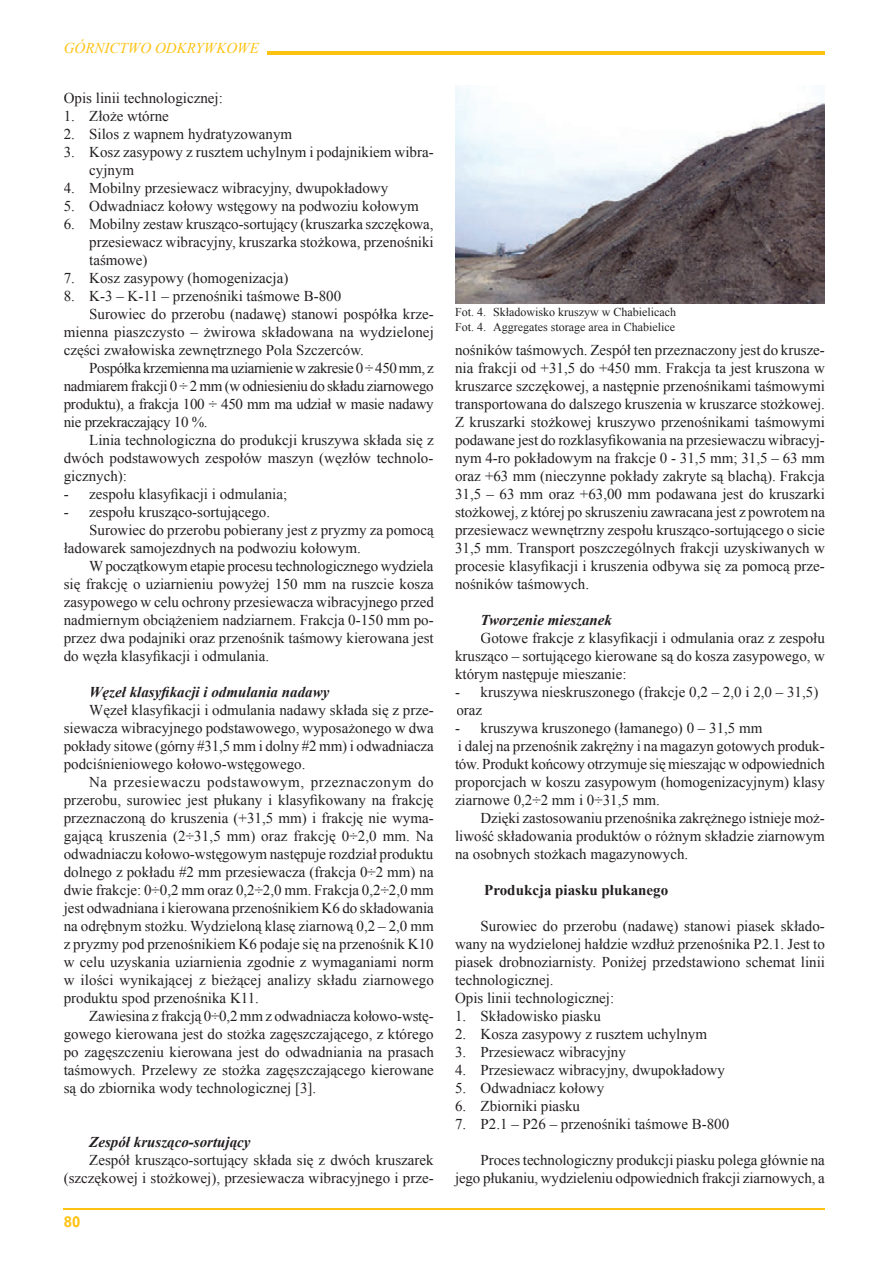
<style>
.page{position:relative;width:893px;height:1263px;background:#fff}
.page>*{position:absolute;margin:0;border:0;box-sizing:border-box;transform-origin:0 0}
.t1{font:15px/18px "Times New Roman";color:#231f20;text-align:justify}
.t2{font:italic 700 15px "Times New Roman";color:#231f20}
.t3{font:15px "Times New Roman";letter-spacing:-.02em;color:#231f20}
.t4{font:15px "Times New Roman";letter-spacing:-.025em;color:#231f20}
.t5{font:15px "Times New Roman";letter-spacing:-.03em;color:#231f20}
.t6{font:700 15px "Times New Roman";color:#231f20}
.t7{font:italic 15px "Times New Roman";color:#fec210}
.t8{font:700 15px "Arial";color:#fec210}
.t9{font:12px/14.4px "Times New Roman";color:#231f20}
</style>
<div class="page">
<hr style="left:64px;top:1208px;width:761px;height:1px;background:#fec210">
<hr style="left:267px;top:51px;width:558px;height:3px;background:#fec210">
<img style="left:455px;top:85px;width:370px;height:219px">
<p class="t7" style="left:64px;top:37px;width:197px">GÓRNICTWO ODKRYWKOWE</p>
<p class="t1" style="left:64px;top:89px;width:161px">Opis linii technologicznej:</p>
<p class="t1" style="left:64px;top:107px;width:107px">1. Złoże wtórne</p>
<p class="t1" style="left:64px;top:125px;width:230px">2. Silos z wapnem hydratyzowanym</p>
<p class="t1" style="left:89px;top:143px;width:346px;text-indent:-26px">3. Kosz zasypowy z rusztem uchylnym i podajnikiem wibra&shy;cyjnym</p>
<p class="t1" style="left:64px;top:179px;width:326px">4. Mobilny przesiewacz wibracyjny, dwupokładowy</p>
<p class="t1" style="left:64px;top:197px;width:357px">5. Odwadniacz kołowy wstęgowy na podwoziu kołowym</p>
<p class="t1" style="left:89px;top:215px;width:346px;text-indent:-26px">6. Mobilny zestaw krusząco-sortujący (kruszarka szczękowa, przesiewacz wibracyjny, kruszarka stożkowa, przenośniki taśmowe)</p>
<p class="t1" style="left:64px;top:269px;width:226px">7. Kosz zasypowy (homogenizacja)</p>
<p class="t1" style="left:64px;top:287px;width:279px">8. K-3 – K-11 – przenośniki taśmowe B-800</p>
<p class="t1" style="left:89px;top:305px;width:346px">Surowiec do przerobu (nadawę) stanowi pospółka krze-</p>
<p class="t1" style="left:64px;top:323px;width:372px">mienna piaszczysto – żwirowa składowana na wydzielonej</p>
<p class="t1" style="left:64px;top:341px;width:302px">części zwałowiska zewnętrznego Pola Szczerców.</p>
<p class="t5" style="left:89px;top:358px;width:346px">Pospółka krzemienna ma uziarnienie w zakresie 0 ÷ 450 mm, z</p>
<p class="t4" style="left:64px;top:376px;width:371px">nadmiarem frakcji 0 ÷ 2 mm (w odniesieniu do składu ziarnowego</p>
<p class="t3" style="left:64px;top:394px;width:371px">produktu), a frakcja 100 ÷ 450 mm ma udział w masie nadawy</p>
<p class="t3" style="left:64px;top:412px;width:145px">nie przekraczający 10 %.</p>
<p class="t1" style="left:89px;top:431px;width:346px">Linia technologiczna do produkcji kruszywa składa się z</p>
<p class="t1" style="left:64px;top:449px;width:371px">dwóch podstawowych zespołów maszyn (węzłów technolo-</p>
<p class="t1" style="left:64px;top:467px;width:65px">gicznych):</p>
<p class="t1" style="left:64px;top:485px;width:225px">- zespołu klasyfikacji i odmulania;</p>
<p class="t1" style="left:64px;top:503px;width:208px">- zespołu krusząco-sortującego.</p>
<p class="t1" style="left:89px;top:521px;width:346px">Surowiec do przerobu pobierany jest z pryzmy za pomocą</p>
<p class="t1" style="left:64px;top:539px;width:299px">ładowarek samojezdnych na podwoziu kołowym.</p>
<p class="t1" style="left:89px;top:557px;width:346px">W początkowym etapie procesu technologicznego wydziela</p>
<p class="t1" style="left:64px;top:575px;width:371px">się frakcję o uziarnieniu powyżej 150 mm na ruszcie kosza</p>
<p class="t1" style="left:64px;top:593px;width:372px">zasypowego w celu ochrony przesiewacza wibracyjnego przed</p>
<p class="t1" style="left:64px;top:611px;width:371px">nadmiernym obciążeniem nadziarnem. Frakcja 0-150 mm po-</p>
<p class="t1" style="left:64px;top:629px;width:371px">przez dwa podajniki oraz przenośnik taśmowy kierowana jest</p>
<p class="t1" style="left:64px;top:647px;width:207px">do węzła klasyfikacji i odmulania.</p>
<p class="t2" style="left:89px;top:682px;width:242px">Węzeł klasyfikacji i odmulania nadawy</p>
<p class="t1" style="left:64px;top:701px;width:371px;text-indent:26px">Węzeł klasyfikacji i odmulania nadawy składa się z prze&shy;siewacza wibracyjnego podstawowego, wyposażonego w dwa pokłady sitowe (górny #31,5 mm i dolny #2 mm) i odwadniacza podciśnieniowego kołowo-wstęgowego.</p>
<p class="t1" style="left:64px;top:773px;width:372px;text-indent:26px">Na przesiewaczu podstawowym, przeznaczonym do przerobu, surowiec jest płukany i klasyfikowany na frakcję przeznaczoną do kruszenia (+31,5 mm) i frakcję nie wyma&shy;gającą kruszenia (2÷31,5 mm) oraz frakcję 0÷2,0 mm. Na odwadniaczu kołowo-wstęgowym następuje rozdział produktu dolnego z pokładu #2 mm przesiewacza (frakcja 0÷2 mm) na dwie frakcje: 0÷0,2 mm oraz 0,2÷2,0 mm. Frakcja 0,2÷2,0 mm jest odwadniana i kierowana przenośnikiem K6 do składowania na odrębnym stożku. Wydzieloną klasę ziarnową 0,2 – 2,0 mm z pryzmy pod przenośnikiem K6 podaje się na przenośnik K10 w celu uzyskania uziarnienia zgodnie z wymaganiami norm w ilości wynikającej z bieżącej analizy składu ziarnowego produktu spod przenośnika K11.</p>
<p class="t1" style="left:64px;top:1007px;width:372px;text-indent:26px">Zawiesina z frakcją 0÷0,2 mm z odwadniacza kołowo-wstę&shy;gowego kierowana jest do stożka zagęszczającego, z którego po zagęszczeniu kierowana jest do odwadniania na prasach taśmowych. Przelewy ze stożka zagęszczającego kierowane są do zbiornika wody technologicznej [3].</p>
<p class="t2" style="left:89px;top:1132px;width:163px">Zespół krusząco-sortujący</p>
<p class="t1" style="left:64px;top:1151px;width:371px;text-align:right">Zespół krusząco-sortujący składa się z dwóch kruszarek (szczękowej i stożkowej), przesiewacza wibracyjnego i prze-</p>
<p class="t8" style="left:64px;top:1212px;width:18px">80</p>
<p class="t9" style="left:455px;top:305px;width:223px">Fot. 4. Składowisko kruszyw w Chabielicach<br>Fot. 4. Aggregates storage area in Chabielice</p>
<p class="t1" style="left:455px;top:341px;width:371px">nośników taśmowych. Zespół ten przeznaczony jest do krusze&shy;nia frakcji od +31,5 do +450 mm. Frakcja ta jest kruszona w kruszarce szczękowej, a następnie przenośnikami taśmowymi transportowana do dalszego kruszenia w kruszarce stożkowej.<br>Z kruszarki stożkowej kruszywo przenośnikami taśmowymi podawane jest do rozklasyfikowania na przesiewaczu wibracyj&shy;nym 4-ro pokładowym na frakcje 0 - 31,5 mm; 31,5 – 63 mm oraz +63 mm (nieczynne pokłady zakryte są blachą). Frakcja 31,5 – 63 mm oraz +63,00 mm podawana jest do kruszarki stożkowej, z której po skruszeniu zawracana jest z powrotem na przesiewacz wewnętrzny zespołu krusząco-sortującego o sicie 31,5 mm. Transport poszczególnych frakcji uzyskiwanych w procesie klasyfikacji i kruszenia odbywa się za pomocą prze&shy;nośników taśmowych.</p>
<p class="t2" style="left:480px;top:610px;width:133px">Tworzenie mieszanek</p>
<p class="t1" style="left:455px;top:629px;width:371px;text-indent:26px">Gotowe frakcje z klasyfikacji i odmulania oraz z zespołu krusząco – sortującego kierowane są do kosza zasypowego, w którym następuje mieszanie:</p>
<p class="t1" style="left:455px;top:683px;width:365px">- kruszywa nieskruszonego (frakcje 0,2 – 2,0 i 2,0 – 31,5) oraz</p>
<p class="t1" style="left:455px;top:719px;width:371px;text-align:left">- kruszywa kruszonego (łamanego) 0 – 31,5 mm<br>i dalej na przenośnik zakrężny i na magazyn gotowych produk&shy;tów. Produkt końcowy otrzymuje się mieszając w odpowiednich proporcjach w koszu zasypowym (homogenizacyjnym) klasy ziarnowe 0,2÷2 mm i 0÷31,5 mm.</p>
<p class="t1" style="left:455px;top:809px;width:371px;text-indent:26px">Dzięki zastosowaniu przenośnika zakrężnego istnieje moż&shy;liwość składowania produktów o różnym składzie ziarnowym na osobnych stożkach magazynowych.</p>
<p class="t6" style="left:484px;top:880px;width:185px">Produkcja piasku płukanego</p>
<p class="t1" style="left:455px;top:917px;width:372px;text-align:left;text-indent:26px">Surowiec do przerobu (nadawę) stanowi piasek składo&shy;wany na wydzielonej hałdzie wzdłuż przenośnika P2.1. Jest to piasek drobnoziarnisty. Poniżej przedstawiono schemat linii technologicznej.<br>Opis linii technologicznej:</p>
<p class="t1" style="left:455px;top:1007px;width:147px">1. Składowisko piasku</p>
<p class="t1" style="left:455px;top:1025px;width:254px">2. Kosza zasypowy z rusztem uchylnym</p>
<p class="t1" style="left:455px;top:1043px;width:172px">3. Przesiewacz wibracyjny</p>
<p class="t1" style="left:455px;top:1061px;width:271px">4. Przesiewacz wibracyjny, dwupokładowy</p>
<p class="t1" style="left:455px;top:1079px;width:151px">5. Odwadniacz kołowy</p>
<p class="t1" style="left:455px;top:1097px;width:127px">6. Zbiorniki piasku</p>
<p class="t1" style="left:455px;top:1115px;width:276px">7. P2.1 – P26 – przenośniki taśmowe B-800</p>
<p class="t1" style="left:455px;top:1151px;width:371px;text-align:right">Proces technologiczny produkcji piasku polega głównie na jego płukaniu, wydzieleniu odpowiednich frakcji ziarnowych, a</p>
</div>
